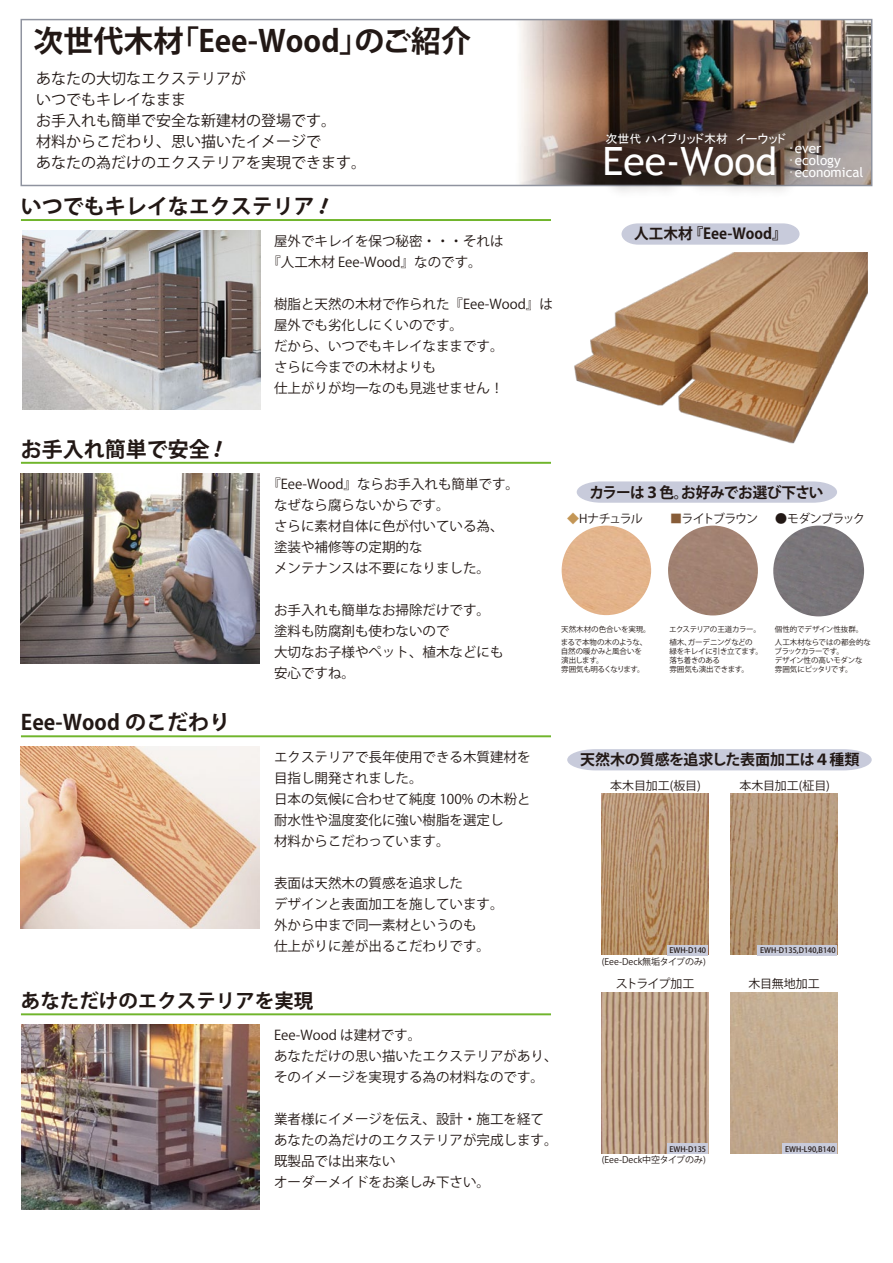
<style>
.page{position:relative;width:893px;height:1263px;background:#fff}
.page>*{position:absolute;margin:0;border:0;box-sizing:border-box;transform-origin:0 0}
.t1{font:39px "Trebuchet MS";color:#fff}
.t2{font:700 30px "Koz Go Pro";color:#221815}
.t3{font:700 21px "Koz Go Pro";color:#221815}
.t4{font:700 19.5px "Koz Go Pro";color:#221815}
.t5{font:15px/21px "Koz Go Pro";color:#221815}
.t6{font:700 15px "Koz Go Pro";letter-spacing:-.005em;color:#221815}
.t7{font:700 15px "Koz Go Pro";letter-spacing:-.025em;color:#221815}
.t8{font:13.5px/21px "Koz Go Pro";color:#221815}
.t9{font:13.5px/12px "Trebuchet MS";color:#fff}
.t10{font:12px "Koz Go Pro";letter-spacing:-.04em;color:#221815}
.t11{font:12px "MS P Gothic";color:#fff}
.t12{font:12px "Koz Go Pro";letter-spacing:-.1em;color:#221815}
.t13{font:12px "Koz Go Pro";letter-spacing:-.065em;color:#221815}
.t14{font:12px "Koz Go Pro";letter-spacing:-.085em;color:#221815}
.t15{font:9px "Koz Go Pro";color:#221815}
.t16{font:7.5px/9px "Koz Go Pro";letter-spacing:-.02em;color:#221815}
.t17{font:500 7.5px "Koz Go Pro";color:#221815}
.t18{font:7.5px "Koz Go Pro";letter-spacing:-.06em;color:#221815}
.t19{font:7.5px "Koz Go Pro";color:#221815}
.s1{font-family:"HG Maru Gothic MPRO"}
.s2{color:#c39656}
.s3{color:#875c38}
</style>
<div class="page">
<img style="left:520px;top:22px;width:349px;height:161px">
<hr style="left:21px;top:219px;width:530px;height:2px;background:#70b52c">
<div style="left:21px;top:19px;width:851px;height:167px;border:2px solid #8f939f"></div>
<img style="left:21px;top:473px;width:239px;height:191px">
<img style="left:21px;top:747px;width:239px;height:182px">
<img style="left:549px;top:252px;width:319px;height:210px">
<div style="left:567px;top:749px;width:305px;height:21px;background:#c8cbdb"></div>
<img style="left:602px;top:793px;width:106px;height:162px">
<img style="left:731px;top:793px;width:106px;height:162px">
<img style="left:602px;top:992px;width:106px;height:162px">
<img style="left:731px;top:992px;width:106px;height:162px">
<div style="left:667px;top:945px;width:41px;height:10px;background:#c8cbdb"></div>
<div style="left:667px;top:1143px;width:41px;height:11px;background:#c8cbdb"></div>
<div style="left:757px;top:945px;width:80px;height:10px;background:#c8cbdb"></div>
<div style="left:782px;top:1143px;width:55px;height:11px;background:#c8cbdb"></div>
<svg style="left:577px;top:481px;width:260px;height:22px;background:#cbcedd"></svg>
<svg style="left:621px;top:223px;width:178px;height:22px;background:#cbcedd"></svg>
<div style="left:773px;top:526px;width:91px;height:90px;background:#797579;border-radius:45px"></div>
<div style="left:668px;top:526px;width:90px;height:89px;background:#a18272;border-radius:45px"></div>
<div style="left:562px;top:526px;width:89px;height:89px;background:#e3b48d;border-radius:45px"></div>
<img style="left:595px;top:134px;width:211px;height:58px">
<img style="left:22px;top:231px;width:238px;height:178px">
<hr style="left:21px;top:462px;width:530px;height:2px;background:#70b52c">
<hr style="left:21px;top:735px;width:530px;height:2px;background:#70b52c">
<hr style="left:21px;top:1013px;width:530px;height:2px;background:#70b52c">
<img style="left:21px;top:1025px;width:239px;height:184px">
<h2 class="t2" style="left:33px;top:22px;width:439px">次世代木材「Eee-Wood」のご紹介</h2>
<p class="t5" style="left:36px;top:68px;width:332px">あなたの大切なエクステリアが<br>いつでもキレイなまま<br>お手入れも簡単で安全な新建材の登場です。<br>材料からこだわり、思い描いたイメージで<br>あなたの為だけのエクステリアを実現できます。</p>
<h3 class="t3" style="left:21px;top:192px;width:295px">いつでもキレイなエクステリア</h3>
<p class="t8" style="left:267px;top:231px;width:238px;text-indent:7px">屋外でキレイを保つ秘密・・・それは『人工木材 Eee-Wood』なのです。</p>
<p class="t8" style="left:274px;top:294px;width:280px">樹脂と天然の木材で作られた『Eee-Wood』は屋外でも劣化しにくいのです。<br>だから、いつでもキレイなままです。<br>さらに今までの木材よりも<br>仕上がりが均一なのも見逃せません！</p>
<p class="t11" style="left:606px;top:133px;width:182px">次世代 ハイブリッド木材　イーウッド</p>
<p class="t9" style="left:788px;top:142px;width:54px"><span class="s1">･</span>ever<span class="s1">･</span>ecology</p>
<h1 class="t1" style="left:603px;top:138px;width:176px">Eee-Wood</h1>
<p class="t9" style="left:788px;top:166px;width:77px"><span class="s1">･</span>economical</p>
<p class="t6" style="left:634px;top:224px;width:154px">人工木材 『Eee-Wood』</p>
<h3 class="t3" style="left:21px;top:435px;width:191px">お手入れ簡単で安全</h3>
<h3 class="t3" style="left:21px;top:709px;width:211px">Eee-Wood のこだわり</h3>
<p class="t8" style="left:274px;top:474px;width:246px;text-indent:-7px">『Eee-Wood』ならお手入れも簡単です。なぜなら腐らないからです。<br>さらに素材自体に色が付いている為、塗装や補修等の定期的な<br>メンテナンスは不要になりました。</p>
<p class="t8" style="left:274px;top:600px;width:231px">お手入れも簡単なお掃除だけです。塗料も防腐剤も使わないので<br>大切なお子様やペット、植木などにも安心ですね。</p>
<p class="t8" style="left:274px;top:747px;width:258px">エクステリアで長年使用できる木質建材を目指し開発されました。<br>日本の気候に合わせて純度 100% の木粉と耐水性や温度変化に強い樹脂を選定し<br>材料からこだわっています。</p>
<p class="t8" style="left:274px;top:873px;width:231px">表面は天然木の質感を追求した<br>デザインと表面加工を施しています。外から中まで同一素材というのも<br>仕上がりに差が出るこだわりです。</p>
<h3 class="t4" style="left:21px;top:988px;width:294px">あなただけのエクステリアを実現</h3>
<p class="t8" style="left:274px;top:1025px;width:285px">Eee-Wood は建材です。<br>あなただけの思い描いたエクステリアがあり、そのイメージを実現する為の材料なのです。</p>
<p class="t8" style="left:274px;top:1109px;width:285px">業者様にイメージを伝え、設計・施工を経てあなたの為だけのエクステリアが完成します。既製品では出来ない<br>オーダーメイドをお楽しみ下さい。</p>
<p class="t7" style="left:590px;top:483px;width:236px">カラーは３色。お好みでお選び下さい</p>
<p class="t10" style="left:567px;top:511px;width:77px"><span class="s2">◆</span>Hナチュラル</p>
<p class="t12" style="left:670px;top:511px;width:89px"><span class="s3">■</span>ライトブラウン</p>
<p class="t13" style="left:775px;top:511px;width:91px">●モダンブラック</p>
<p class="t19" style="left:561px;top:625px;width:91px">天然木材の色合いを実現。</p>
<p class="t18" style="left:669px;top:625px;width:93px">エクステリアの王道カラー。</p>
<p class="t16" style="left:775px;top:625px;width:90px">個性的でデザイン性抜群。</p>
<p class="t16" style="left:561px;top:638px;width:88px">まるで本物の木のような、自然の暖かみと風合いを演出します。<br>雰囲気も明るくなります。</p>
<p class="t16" style="left:669px;top:638px;width:95px">植木、ガーデニングなどの<br>緑をキレイに引き立てます。落ち着きのある<br>雰囲気も演出できます。</p>
<p class="t16" style="left:774px;top:638px;width:98px">人工木材ならではの都会的なブラックカラーです。<br>デザイン性の高いモダンな雰囲気にピッタリです。</p>
<p class="t6" style="left:580px;top:750px;width:281px">天然木の質感を追求した表面加工は４種類</p>
<p class="t10" style="left:610px;top:778px;width:92px">本木目加工(板目)</p>
<p class="t10" style="left:739px;top:778px;width:92px">本木目加工(柾目)</p>
<p class="t17" style="left:669px;top:946px;width:38px">EWH-D140</p>
<p class="t15" style="left:602px;top:955px;width:106px">(Eee-Deck無垢タイプのみ)</p>
<p class="t17" style="left:760px;top:946px;width:77px">EWH-D135,D140,B140</p>
<p class="t14" style="left:616px;top:976px;width:80px">ストライプ加工</p>
<p class="t10" style="left:748px;top:976px;width:73px">木目無地加工</p>
<p class="t17" style="left:669px;top:1144px;width:38px">EWH-D135</p>
<p class="t15" style="left:602px;top:1153px;width:106px">(Eee-Deck中空タイプのみ)</p>
<p class="t17" style="left:785px;top:1144px;width:52px">EWH-L90,B140</p>
</div>
